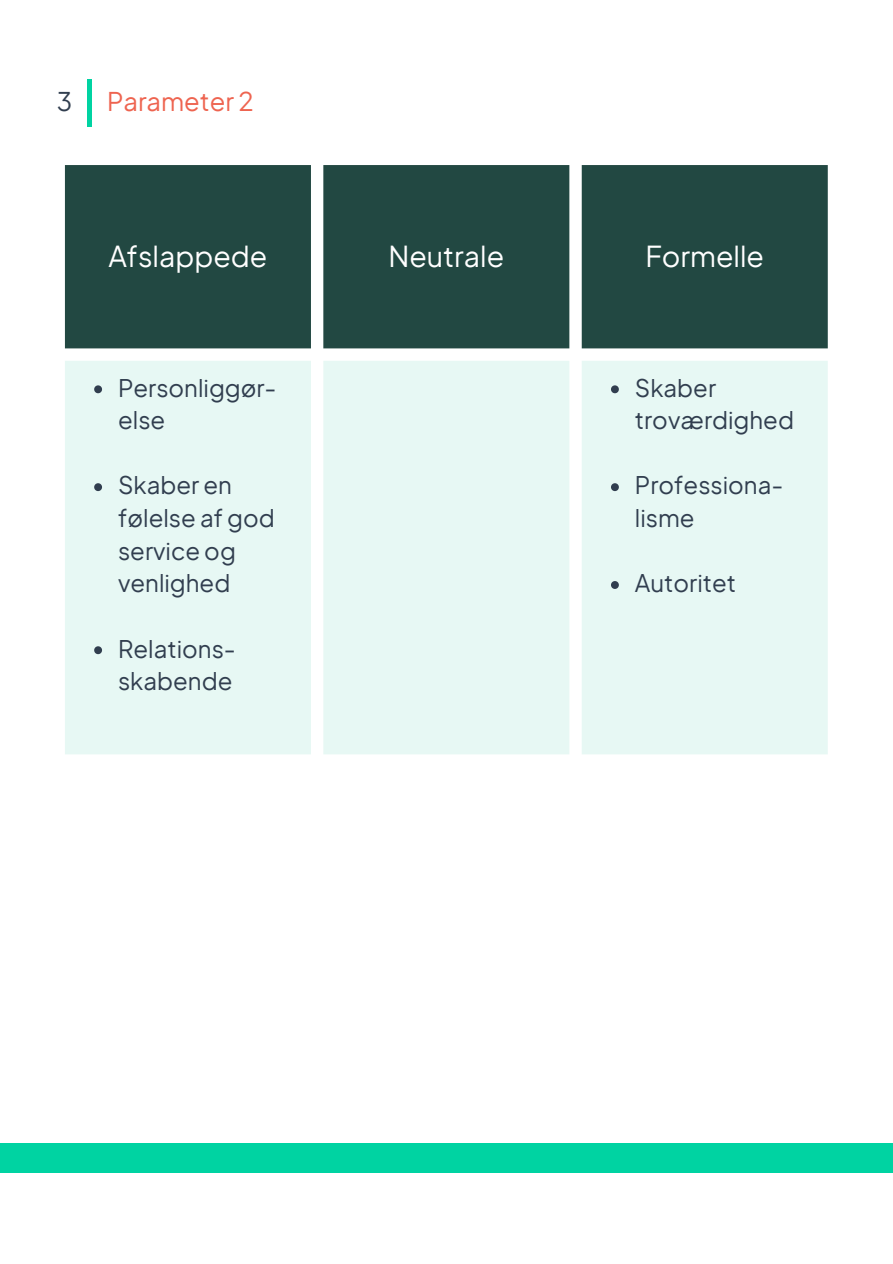
<style>
.page{position:relative;width:893px;height:1264px;background:#fff}
.page>*{position:absolute;margin:0;border:0;box-sizing:border-box;transform-origin:0 0}
.t1{font:28.5px "Eudoxus Sans";color:#fff}
.t2{font:25.5px "Eudoxus Sans";color:#ee6450}
.t3{font:25.5px "Eudoxus Sans";color:#313e4f}
.t4{font:24px/32.5px "Eudoxus Sans";color:#313e4f}
</style>
<div class="page">
<div style="left:0;top:1143px;width:892px;height:29px;background:#00d3a2"></div>
<div style="left:87px;top:79px;width:5px;height:48px;background:#00d3a2"></div>
<div style="left:65px;top:165px;width:762px;height:183px;background:#224842"></div>
<div style="left:65px;top:361px;width:762px;height:393px;background:#e7f8f4"></div>
<svg style="left:94px;top:385px;width:8px;height:8px"></svg>
<svg style="left:94px;top:483px;width:8px;height:8px"></svg>
<svg style="left:94px;top:646px;width:8px;height:8px"></svg>
<svg style="left:611px;top:385px;width:7px;height:8px"></svg>
<svg style="left:611px;top:483px;width:7px;height:8px"></svg>
<svg style="left:611px;top:581px;width:7px;height:8px"></svg>
<p class="t3" style="left:57px;top:85px;width:17px">3</p>
<p class="t2" style="left:107px;top:85px;width:148px">Parameter 2</p>
<p class="t1" style="left:108px;top:238px;width:161px">Afslappede</p>
<p class="t1" style="left:388px;top:238px;width:117px">Neutrale</p>
<p class="t1" style="left:645px;top:238px;width:120px">Formelle</p>
<p class="t4" style="left:118px;top:370px;width:160px">Personliggør&shy;else</p>
<p class="t4" style="left:118px;top:468px;width:158px">Skaber en følelse af god service og venlighed</p>
<p class="t4" style="left:118px;top:631px;width:119px">Relations&shy;skabende</p>
<p class="t4" style="left:635px;top:370px;width:160px">Skaber troværdighed</p>
<p class="t4" style="left:635px;top:468px;width:150px">Professiona&shy;lisme</p>
<p class="t4" style="left:635px;top:566px;width:103px">Autoritet</p>
</div>
